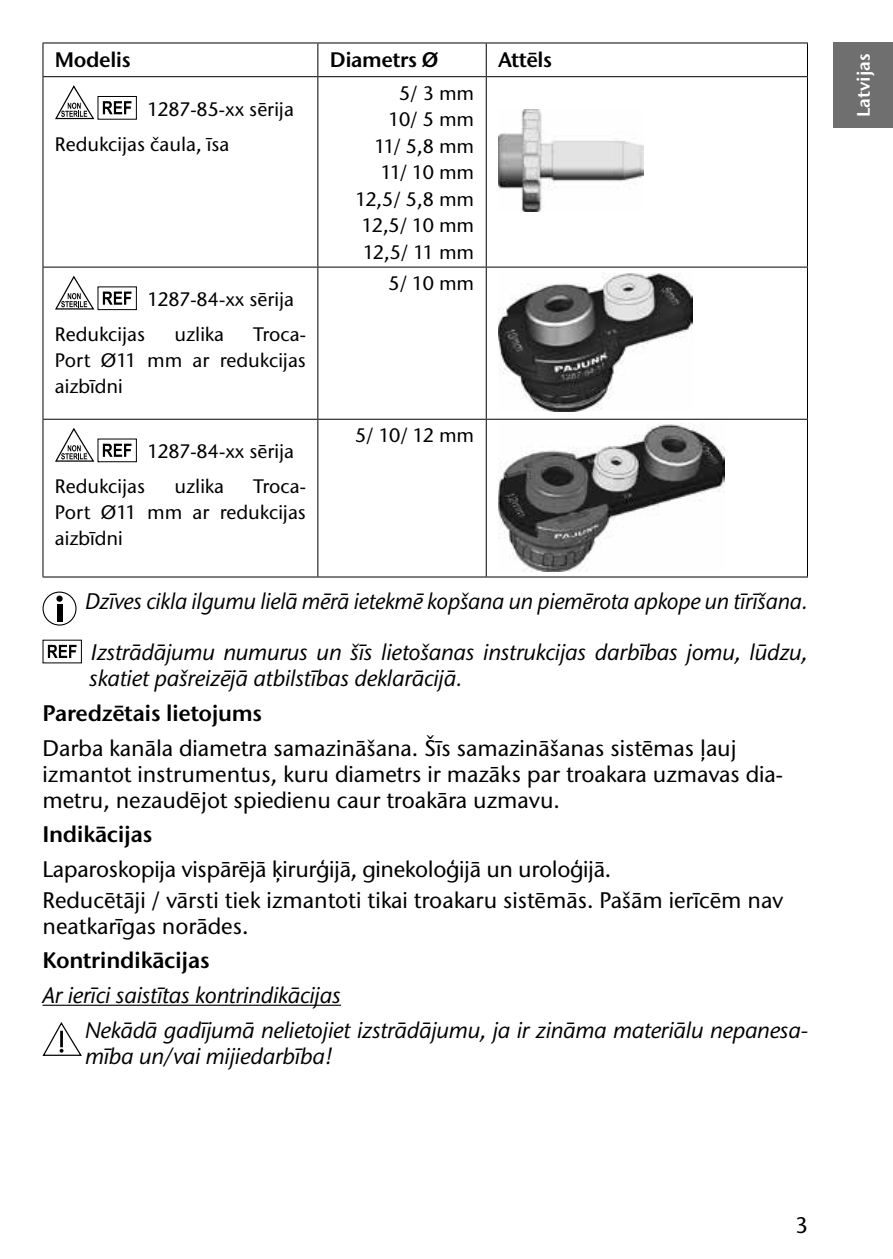
<style>
.page{position:relative;width:893px;height:1259px;background:#fff}
.page>*{position:absolute;margin:0;border:0;box-sizing:border-box;transform-origin:0 0}
.t1{font:500 22.5px/26.1px "Stone Sans ITC Pro";color:#000}
.t2{font:italic 500 22.5px/26.1px "Stone Sans ITC Pro";letter-spacing:-.015em;color:#000}
.t3{font:600 22.5px "Stone Sans ITC Pro";letter-spacing:-.015em;color:#000}
.t4{font:600 21px "Stone Sans ITC Pro";letter-spacing:-.02em;color:#000}
.t5{font:500 19.5px/26.1px "Stone Sans ITC Pro";color:#000;text-align:justify}
.t6{font:500 19.5px/26.4px "Stone Sans ITC Pro";letter-spacing:-.04em;color:#000;text-align:right}
.t7{font:600 18px "Stone Sans ITC Pro";color:#fff}
</style>
<div class="page">
<div style="left:833px;top:43px;width:60px;height:85px;background:#706f6f"></div>
<hr style="left:43px;top:1004px;width:298px;height:1px;background:#000">
<hr style="left:43px;top:42px;width:275px;height:1px;background:#000">
<hr style="left:42px;top:43px;width:1px;height:33px;background:#000">
<hr style="left:318px;top:42px;width:168px;height:1px;background:#000">
<hr style="left:317px;top:43px;width:1px;height:33px;background:#000">
<hr style="left:486px;top:42px;width:322px;height:1px;background:#000">
<hr style="left:486px;top:43px;width:1px;height:33px;background:#000">
<hr style="left:807px;top:43px;width:1px;height:33px;background:#000">
<hr style="left:43px;top:76px;width:275px;height:1px;background:#000">
<hr style="left:42px;top:77px;width:1px;height:190px;background:#000">
<hr style="left:318px;top:76px;width:168px;height:1px;background:#000">
<hr style="left:317px;top:77px;width:1px;height:190px;background:#000">
<hr style="left:486px;top:76px;width:322px;height:1px;background:#000">
<hr style="left:486px;top:77px;width:1px;height:190px;background:#000">
<hr style="left:807px;top:77px;width:1px;height:190px;background:#000">
<hr style="left:43px;top:267px;width:275px;height:1px;background:#000">
<hr style="left:42px;top:267px;width:1px;height:152px;background:#000">
<hr style="left:318px;top:267px;width:168px;height:1px;background:#000">
<hr style="left:317px;top:267px;width:1px;height:152px;background:#000">
<hr style="left:486px;top:267px;width:322px;height:1px;background:#000">
<hr style="left:486px;top:267px;width:1px;height:152px;background:#000">
<hr style="left:807px;top:267px;width:1px;height:152px;background:#000">
<hr style="left:43px;top:419px;width:275px;height:1px;background:#000">
<hr style="left:42px;top:420px;width:1px;height:156px;background:#000">
<hr style="left:318px;top:419px;width:168px;height:1px;background:#000">
<hr style="left:317px;top:420px;width:1px;height:156px;background:#000">
<hr style="left:486px;top:419px;width:322px;height:1px;background:#000">
<hr style="left:486px;top:420px;width:1px;height:156px;background:#000">
<hr style="left:807px;top:420px;width:1px;height:156px;background:#000">
<hr style="left:43px;top:576px;width:275px;height:1px;background:#000">
<hr style="left:318px;top:576px;width:168px;height:1px;background:#000">
<hr style="left:486px;top:576px;width:322px;height:1px;background:#000">
<svg style="left:55px;top:85px;width:39px;height:34px"></svg>
<div style="left:97px;top:96px;width:40px;height:24px;border:1px solid #000"></div>
<svg style="left:103px;top:101px;width:29px;height:13px"></svg>
<img style="left:498px;top:110px;width:145px;height:101px">
<svg style="left:55px;top:276px;width:39px;height:33px"></svg>
<div style="left:97px;top:286px;width:40px;height:24px;border:1px solid #000"></div>
<svg style="left:103px;top:291px;width:29px;height:14px"></svg>
<img style="left:498px;top:272px;width:194px;height:139px">
<svg style="left:55px;top:428px;width:39px;height:34px"></svg>
<svg style="left:103px;top:444px;width:29px;height:13px"></svg>
<img style="left:498px;top:424px;width:227px;height:147px">
<div style="left:43px;top:591px;width:34px;height:34px;border:1px solid #000;border-radius:50%"></div>
<svg style="left:56px;top:595px;width:7px;height:7px"></svg>
<div style="left:57px;top:604px;width:5px;height:17px;background:#000"></div>
<svg style="left:48px;top:645px;width:29px;height:13px"></svg>
<svg style="left:43px;top:1022px;width:39px;height:34px"></svg>
<p class="t4" style="left:55px;top:46px;width:77px">Modelis</p>
<p class="t4" style="left:330px;top:46px;width:110px">Diametrs Ø</p>
<p class="t4" style="left:498px;top:46px;width:55px">Attēls</p>
<p class="t5" style="left:55px;top:92px;width:240px;line-height:34.5px;text-indent:93px">1287-85-xx sērija<br>Redukcijas čaula, īsa</p>
<p class="t6" style="left:356px;top:79px;width:120px">5/ 3 mm<br>10/ 5 mm<br>11/ 5,8 mm<br>11/ 10 mm<br>12,5/ 5,8 mm<br>12,5/ 10 mm<br>12,5/ 11 mm</p>
<p class="t5" style="left:148px;top:286px;width:148px">1287-84-xx sērija</p>
<p class="t5" style="left:55px;top:321px;width:92px">Redukcijas</p>
<p class="t5" style="left:174px;top:321px;width:51px">uzlika</p>
<p class="t5" style="left:55px;top:321px;width:252px;text-indent:198px">Troca-Port Ø11 mm ar redukcijas aizbīdni</p>
<p class="t5" style="left:148px;top:438px;width:148px">1287-84-xx sērija</p>
<p class="t5" style="left:55px;top:473px;width:92px">Redukcijas</p>
<p class="t5" style="left:174px;top:473px;width:51px">uzlika</p>
<p class="t5" style="left:55px;top:473px;width:252px;text-indent:198px">Troca-Port Ø11 mm ar redukcijas aizbīdni</p>
<p class="t5" style="left:389px;top:270px;width:87px">5/ 10 mm</p>
<p class="t5" style="left:355px;top:422px;width:121px">5/ 10/ 12 mm</p>
<p class="t2" style="left:85px;top:588px;width:725px">Dzīves cikla ilgumu lielā mērā ietekmē kopšana un piemērota apkope un tīrīšana.</p>
<p class="t2" style="left:89px;top:639px;width:720px">Izstrādājumu numurus un šīs lietošanas instrukcijas darbības jomu, lūdzu, skatiet pašreizējā atbilstības deklarācijā.</p>
<p class="t3" style="left:43px;top:699px;width:221px">Paredzētais lietojums</p>
<p class="t1" style="left:43px;top:734px;width:742px">Darba kanāla diametra samazināšana. Šīs samazināšanas sistēmas ļauj izmantot instrumentus, kuru diametrs ir mazāks par troakara uzmavas dia&shy;metru, nezaudējot spiedienu caur troakāra uzmavu.</p>
<p class="t3" style="left:43px;top:820px;width:111px">Indikācijas</p>
<p class="t1" style="left:43px;top:854px;width:742px;line-height:30.3px">Laparoskopija vispārējā ķirurģijā, ginekoloģijā un uroloģijā.<br>Reducētāji / vārsti tiek izmantoti tikai troakaru sistēmās. Pašām ierīcēm nav</p>
<p class="t1" style="left:43px;top:913px;width:207px">neatkarīgas norādes.</p>
<p class="t3" style="left:43px;top:946px;width:169px">Kontrindikācijas</p>
<p class="t2" style="left:85px;top:978px;width:725px;line-height:34.5px;text-indent:-42px">Ar ierīci saistītas kontrindikācijas<br>Nekādā gadījumā nelietojiet izstrādājumu, ja ir zināma materiālu nepanesa-</p>
<p class="t2" style="left:85px;top:1043px;width:250px">mība un/vai mijiedarbība!</p>
<p class="t7" style="left:852px;top:117px;width:65px;rotate:-90deg">Latvijas</p>
<p class="t1" style="left:795px;top:1212px;width:14px">3</p>
</div>
